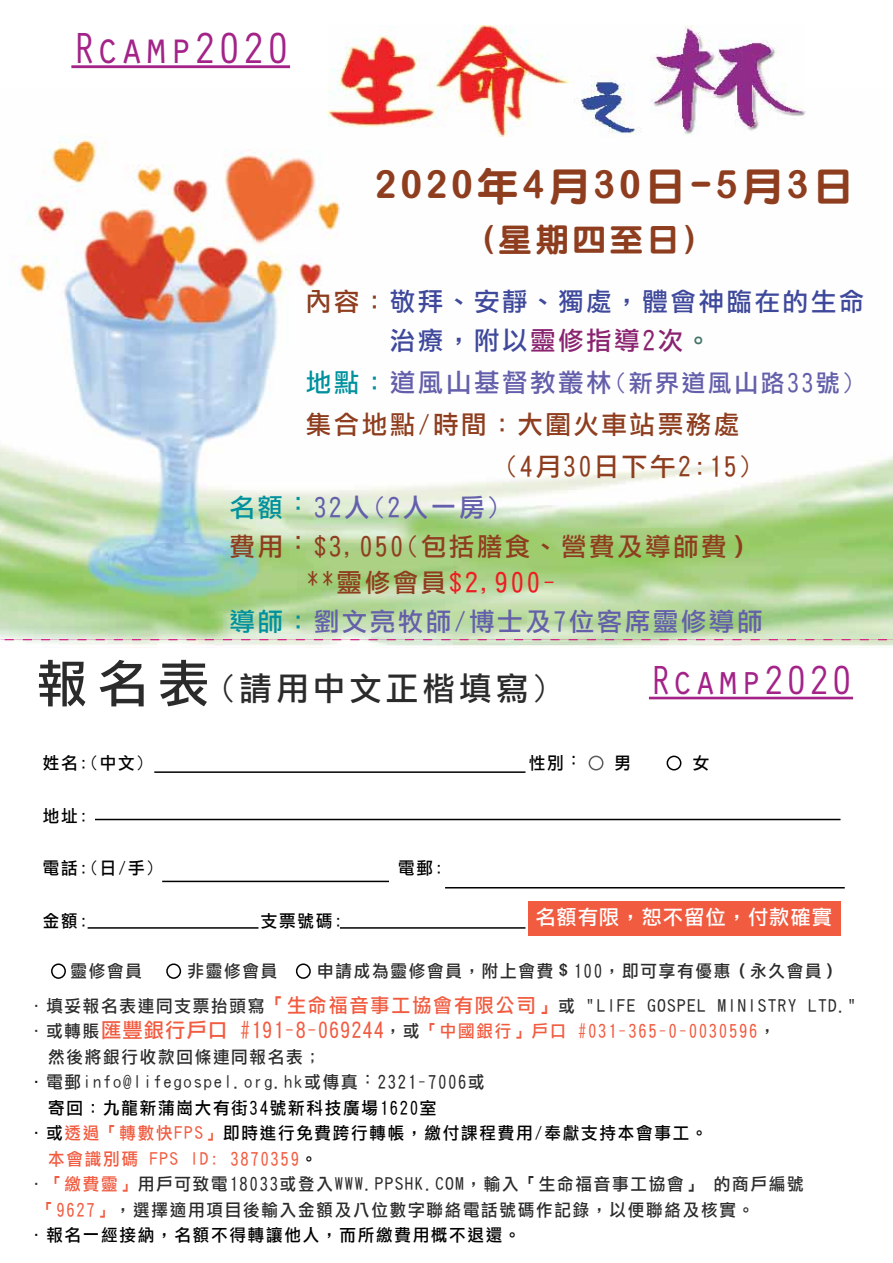
<style>
.page{position:relative;width:893px;height:1263px;background:#fff}
.page>*{position:absolute;margin:0;border:0;box-sizing:border-box;transform-origin:0 0}
.t1{font:45px "Orator Std";color:#a32388;scale:.9 1}
.t2{font:42px "Orator Std";color:#a32388;scale:.9 1}
.t3{font:39px "DF Li Yuan XB WIN BF";letter-spacing:.12em;color:#8e3e1f;scale:1.05 1}
.t4{font:32.4px "DF Li Hei Md WIN BF";letter-spacing:.13em;color:#2c2b2c}
.t5{font:31.5px "DF Li Yuan XB WIN BF";letter-spacing:.12em;color:#8e3e1f;scale:1.05 1}
.t6{font:25.5px/39px "DF Li Hei Md WIN BF";letter-spacing:.1em;color:#8e3e1f}
.t7{font:25.5px/39px "DF Li Hei Md WIN BF";letter-spacing:.1em;color:#645faa}
.t8{font:25.5px/39px "DF Li Hei Md WIN BF";letter-spacing:.1em;color:#3f499b}
.t9{font:24px "DF Li Hei Md WIN BF";letter-spacing:.1em;color:#645faa}
.t10{font:20.25px "DF Li Hei Md WIN BF";letter-spacing:.05em;color:#fff}
.t11{font:17.1px "DF Li Hei Md WIN BF";letter-spacing:.11em;color:#2c2b2c;scale:.96 1}
.t12{font:17.1px "DF Li Hei Md WIN BF";letter-spacing:.11em;color:#000;scale:.96 1}
.t13{font:17.1px "DF Li Hei Md WIN BF";letter-spacing:.11em;color:#f15b40;scale:.96 1}
.s1{color:#8e3e1f}
.s2{color:#8a2370}
.s3{color:#437569}
.s4{font-size:25.5px;color:#00919e}
.s5{font-size:25.5px}
.s6{color:#00919e}
.s7{color:#645faa}
.s8{color:#ed1d24}
.s9{font-size:50.55px}
.s10{font-size:19.5px;color:#f15b40}
.s11{color:#2c2b2c}
.s12{font-size:20.25px}
.s13{color:#000}
.s14{color:#f15b40}
</style>
<div class="page">
<img style="left:0;top:135px;width:893px;height:511px">
<div style="left:51px;top:963px;width:15px;height:16px;border:2px solid #000;border-radius:50%"></div>
<div style="left:166px;top:963px;width:15px;height:16px;border:2px solid #000;border-radius:50%"></div>
<div style="left:296px;top:963px;width:15px;height:16px;border:2px solid #000;border-radius:50%"></div>
<div style="left:528px;top:901px;width:313px;height:34px;background:#f15b40"></div>
<div style="left:589px;top:756px;width:14px;height:14px;border:2px solid #5a5b5d;border-radius:50%"></div>
<div style="left:667px;top:756px;width:14px;height:14px;border:2px solid #000;border-radius:50%"></div>
<hr style="left:154px;top:771px;width:371px;height:2px;background:#000">
<hr style="left:95px;top:819px;width:745px;height:1px;background:#000">
<hr style="left:162px;top:881px;width:227px;height:1px;background:#000">
<hr style="left:445px;top:887px;width:400px;height:1px;background:#000">
<hr style="left:88px;top:927px;width:170px;height:2px;background:#000">
<hr style="left:340px;top:927px;width:185px;height:2px;background:#000">
<svg style="left:0;top:639px;width:893px;height:1px"></svg>
<img style="left:328px;top:26px;width:478px;height:111px">
<hr style="left:71px;top:65px;width:219px;height:3px;background:#a32388">
<hr style="left:649px;top:697px;width:204px;height:2px;background:#a32388">
<h1 class="t1" style="left:71px;top:16px;width:244px">Rcamp2020</h1>
<h3 class="t3" style="left:376px;top:167px;width:457px">2020年4月30日-5月3日</h3>
<h3 class="t5" style="left:478px;top:224px;width:213px">(星期四至日)</h3>
<h3 class="t8" style="left:390px;top:282px;width:476px;text-indent:-84px"><span class="s1">內容：</span>敬拜、安靜、獨處，體會神臨在的生命治療，附以<span class="s2">靈修指導2次</span><span class="s3">。</span></h3>
<h3 class="t9" style="left:306px;top:371px;width:550px"><span class="s4">地點：</span><span class="s5">道風山基督教叢林</span>(新界道風山路33號)</h3>
<h3 class="t6" style="left:505px;top:404px;width:249px;line-height:42px;text-indent:-199px">集合地點/時間：大圍火車站票務處(4月30日下午2:15)</h3>
<h3 class="t6" style="left:230px;top:488px;width:527px"><span class="s6">名額︰</span><span class="s7">32人(2人一房)<br></span>費用︰$3,050(包括膳食、營費及導師費）</h3>
<h3 class="t7" style="left:230px;top:563px;width:534px;text-indent:76px"><span class="s1">**靈修會員</span><span class="s8">$2,900-<br></span><span class="s6">導師：</span>劉文亮牧師/博士及7位客席靈修導師</h3>
<h3 class="t4" style="left:37px;top:672px;width:513px"><span class="s9">報名表</span> (請用中文正楷填寫)</h3>
<h2 class="t2" style="left:649px;top:650px;width:228px">Rcamp2020</h2>
<p class="t12" style="left:43px;top:755px;width:107px">姓名:(中文)</p>
<p class="t12" style="left:529px;top:755px;width:57px">性別︰</p>
<p class="t12" style="left:614px;top:755px;width:19px">男</p>
<p class="t12" style="left:693px;top:755px;width:19px">女</p>
<p class="t12" style="left:43px;top:807px;width:48px">地址:</p>
<p class="t12" style="left:43px;top:860px;width:118px">電話:(日/手)</p>
<p class="t12" style="left:398px;top:860px;width:48px">電郵:</p>
<p class="t12" style="left:43px;top:912px;width:48px">金額:</p>
<p class="t12" style="left:261px;top:912px;width:86px">支票號碼:</p>
<p class="t10" style="left:535px;top:907px;width:298px">名額有限，恕不留位，付款確實</p>
<p class="t11" style="left:70px;top:962px;width:76px">靈修會員</p>
<p class="t11" style="left:188px;top:962px;width:95px">非靈修會員</p>
<p class="t11" style="left:317px;top:962px;width:546px">申請成為靈修會員，附上會費＄100，即可享有優惠（永久會員）</p>
<p class="t11" style="left:28px;top:997px;width:865px">．填妥報名表連同支票抬頭寫<span class="s10">「生命福音事工協會有限公司」</span>或 "LIFE GOSPEL MINISTRY LTD."</p>
<p class="t13" style="left:28px;top:1022px;width:780px"><span class="s11">．或轉賬</span><span class="s12">匯豐銀行戶口 #191-8-069244</span><span class="s11">，或</span>「中國銀行」戶口 #031-365-0-0030596<span class="s11">，</span></p>
<p class="t11" style="left:48px;top:1048px;width:286px">然後將銀行收款回條連同報名表；</p>
<p class="t11" style="left:28px;top:1073px;width:477px"><span class="s13">．</span>電郵info@lifegospel.org.hk或傳真︰2321-7006或</p>
<p class="t12" style="left:48px;top:1099px;width:406px">寄回：九龍新蒲崗大有街34號新科技廣場1620室</p>
<p class="t12" style="left:28px;top:1124px;width:709px">．或<span class="s14">透過「轉數快FPS」</span>即時進行免費跨行轉帳，繳付課程費用/奉獻支持本會事工。</p>
<p class="t13" style="left:48px;top:1150px;width:282px">本會識別碼 FPS ID: 3870359<span class="s13">。</span></p>
<p class="t11" style="left:28px;top:1175px;width:809px">．<span class="s14">「繳費靈」</span>用戶可致電18033或登入WWW.PPSHK.COM，輸入「生命福音事工協會」 的商戶編號</p>
<p class="t11" style="left:38px;top:1201px;width:747px"><span class="s14">「9627」</span>，選擇適用項目後輸入金額及八位數字聯絡電話號碼作記錄，以便聯絡及核實。</p>
<p class="t12" style="left:28px;top:1226px;width:515px">．報名一經接納，名額不得轉讓他人，而所繳費用概不退還。</p>
</div>
